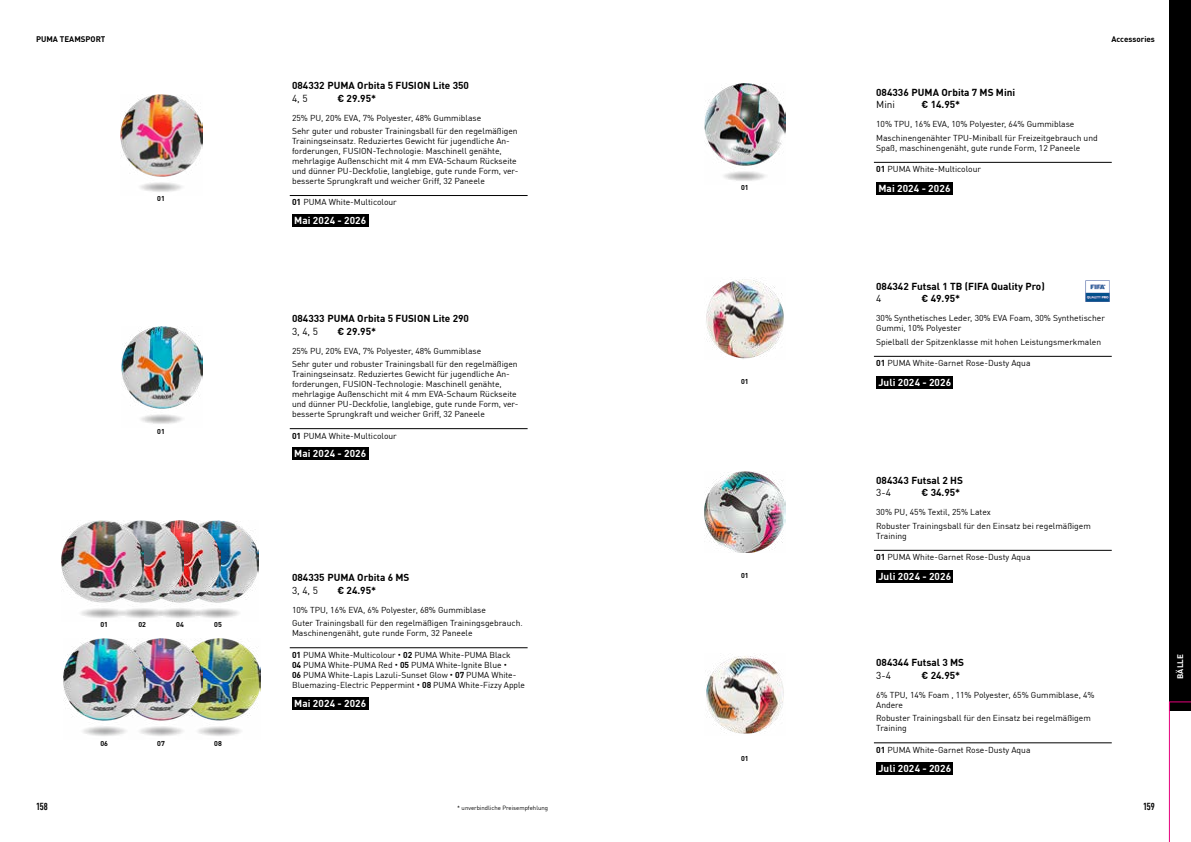
<style>
.page{position:relative;width:1191px;height:842px;background:#fff}
.page>*{position:absolute;margin:0;border:0;box-sizing:border-box;transform-origin:0 0}
.t1{font:700 10px "FFDI Nfor PUMA";color:#000}
.t2{font:700 10px "FFDI Nfor PUMA";letter-spacing:.01em;color:#fff}
.t3{font:10px "FFDI Nfor PUMA";color:#000}
.t4{font:700 condensed 10px "FFDI Nfor PUMA";letter-spacing:-.01em;color:#000}
.t5{font:8.5px/10px "FFDI Nfor PUMA";color:#000}
.t6{font:700 8px "FFDI Nfor PUMA";color:#000}
.t7{font:700 8px "FFDI Nfor PUMA";letter-spacing:.015em;color:#fff}
.t8{font:700 7px "FFDI Nfor PUMA";color:#000}
.t9{font:6px "FFDI Nfor PUMA";color:#000}
.s1{font-weight:700}
.s2{font-weight:700;font-size:11px}
</style>
<div class="page">
<img style="left:121px;top:95px;width:81px;height:97px">
<img style="left:704px;top:83px;width:81px;height:98px">
<img style="left:706px;top:278px;width:78px;height:81px">
<img style="left:704px;top:471px;width:81px;height:82px">
<img style="left:706px;top:656px;width:78px;height:78px">
<img style="left:121px;top:327px;width:82px;height:97px">
<img style="left:221px;top:520px;width:38px;height:98px">
<img style="left:183px;top:520px;width:38px;height:98px">
<img style="left:143px;top:520px;width:40px;height:98px">
<img style="left:62px;top:520px;width:81px;height:98px">
<img style="left:202px;top:639px;width:58px;height:97px">
<img style="left:145px;top:639px;width:57px;height:97px">
<img style="left:63px;top:639px;width:82px;height:97px">
<hr style="left:290px;top:195px;width:237px;height:1px;background:#000">
<hr style="left:290px;top:428px;width:237px;height:1px;background:#000">
<hr style="left:874px;top:162px;width:237px;height:1px;background:#000">
<hr style="left:874px;top:356px;width:237px;height:1px;background:#000">
<hr style="left:874px;top:550px;width:237px;height:1px;background:#000">
<hr style="left:874px;top:742px;width:237px;height:1px;background:#000">
<hr style="left:290px;top:647px;width:237px;height:1px;background:#000">
<div style="left:292px;top:214px;width:76px;height:13px;background:#000"></div>
<div style="left:876px;top:182px;width:76px;height:13px;background:#000"></div>
<div style="left:876px;top:376px;width:77px;height:13px;background:#000"></div>
<div style="left:876px;top:570px;width:77px;height:13px;background:#000"></div>
<div style="left:876px;top:762px;width:77px;height:13px;background:#000"></div>
<div style="left:292px;top:447px;width:76px;height:13px;background:#000"></div>
<div style="left:292px;top:697px;width:76px;height:13px;background:#000"></div>
<img style="left:1086px;top:280px;width:23px;height:22px">
<div style="left:1169px;top:0;width:22px;height:710px;background:#000"></div>
<svg style="left:1169px;top:702px;width:22px;height:140px"></svg>
<p class="t6" style="left:36px;top:33px;width:71px">PUMA TEAMSPORT</p>
<p class="t8" style="left:157px;top:193px;width:9px">01</p>
<p class="t1" style="left:292px;top:77px;width:178px">084332 PUMA Orbita 5 FUSION Lite 350</p>
<p class="t3" style="left:292px;top:90px;width:17px">4, 5</p>
<p class="t1" style="left:337px;top:90px;width:40px">€ 29.95*</p>
<p class="t5" style="left:292px;top:110px;width:227px;line-height:13.4px">25% PU, 20% EVA, 7% Polyester, 48% Gummiblase<br>Sehr guter und robuster Trainingsball für den regelmäßigen</p>
<p class="t5" style="left:292px;top:135px;width:228px">Trainingseinsatz. Reduziertes Gewicht für jugendliche An&shy;forderungen, FUSION-Technologie: Maschinell genähte, mehrlagige Außenschicht mit 4 mm EVA-Schaum Rückseite und dünner PU-Deckfolie, langlebige, gute runde Form, ver&shy;besserte Sprungkraft und weicher Griff, 32 Paneele</p>
<p class="t5" style="left:292px;top:197px;width:106px"><span class="s1">01</span> PUMA White-Multicolour</p>
<p class="t2" style="left:294px;top:213px;width:73px">Mai 2024 - 2026</p>
<p class="t8" style="left:741px;top:182px;width:9px">01</p>
<p class="t6" style="left:1111px;top:33px;width:45px">Accessories</p>
<p class="t1" style="left:876px;top:84px;width:141px">084336 PUMA Orbita 7 MS Mini</p>
<p class="t3" style="left:876px;top:97px;width:20px">Mini</p>
<p class="t1" style="left:921px;top:97px;width:40px">€ 14.95*</p>
<p class="t5" style="left:876px;top:117px;width:223px;line-height:13.4px">10% TPU, 16% EVA, 10% Polyester, 64% Gummiblase<br>Maschinengenähter TPU-Miniball für Freizeitgebrauch und</p>
<p class="t5" style="left:876px;top:142px;width:206px">Spaß, maschinengenäht, gute runde Form, 12 Paneele</p>
<p class="t5" style="left:876px;top:164px;width:106px"><span class="s1">01</span> PUMA White-Multicolour</p>
<p class="t2" style="left:878px;top:180px;width:73px">Mai 2024 - 2026</p>
<p class="t8" style="left:157px;top:426px;width:9px">01</p>
<p class="t8" style="left:100px;top:619px;width:9px">01</p>
<p class="t8" style="left:138px;top:619px;width:9px">02</p>
<p class="t8" style="left:176px;top:619px;width:9px">04</p>
<p class="t8" style="left:214px;top:619px;width:9px">05</p>
<p class="t8" style="left:100px;top:737px;width:9px">06</p>
<p class="t8" style="left:157px;top:737px;width:9px">07</p>
<p class="t8" style="left:214px;top:737px;width:9px">08</p>
<p class="t1" style="left:292px;top:310px;width:178px">084333 PUMA Orbita 5 FUSION Lite 290</p>
<p class="t3" style="left:292px;top:323px;width:27px">3, 4, 5</p>
<p class="t1" style="left:337px;top:323px;width:40px">€ 29.95*</p>
<p class="t5" style="left:292px;top:343px;width:227px;line-height:13.4px">25% PU, 20% EVA, 7% Polyester, 48% Gummiblase<br>Sehr guter und robuster Trainingsball für den regelmäßigen</p>
<p class="t5" style="left:292px;top:369px;width:228px">Trainingseinsatz. Reduziertes Gewicht für jugendliche An&shy;forderungen, FUSION-Technologie: Maschinell genähte, mehrlagige Außenschicht mit 4 mm EVA-Schaum Rückseite und dünner PU-Deckfolie, langlebige, gute runde Form, ver&shy;besserte Sprungkraft und weicher Griff, 32 Paneele</p>
<p class="t5" style="left:292px;top:430px;width:106px"><span class="s1">01</span> PUMA White-Multicolour</p>
<p class="t2" style="left:294px;top:446px;width:73px">Mai 2024 - 2026</p>
<p class="t1" style="left:292px;top:570px;width:119px">084335 PUMA Orbita 6 MS</p>
<p class="t3" style="left:292px;top:583px;width:27px">3, 4, 5</p>
<p class="t1" style="left:337px;top:582px;width:40px">€ 24.95*</p>
<p class="t5" style="left:292px;top:603px;width:232px;line-height:13.4px">10% TPU, 16% EVA, 6% Polyester, 68% Gummiblase<br>Guter Trainingsball für den regelmäßigen Trainingsgebrauch.</p>
<p class="t5" style="left:292px;top:628px;width:182px">Maschinengenäht, gute runde Form, 32 Paneele</p>
<p class="t5" style="left:292px;top:649px;width:234px"><span class="s1">01</span> PUMA White-Multicolour <span class="s2">·</span> <span class="s1">02</span> PUMA White-PUMA Black<br><span class="s1">04</span> PUMA White-PUMA Red <span class="s2">·</span> <span class="s1">05</span> PUMA White-Ignite Blue <span class="s2">·<br></span><span class="s1">06</span> PUMA White-Lapis Lazuli-Sunset Glow <span class="s2">·</span> <span class="s1">07</span> PUMA White-Bluemazing-Electric Peppermint <span class="s2">·</span> <span class="s1">08</span> PUMA White-Fizzy Apple</p>
<p class="t2" style="left:294px;top:696px;width:73px">Mai 2024 - 2026</p>
<p class="t8" style="left:741px;top:376px;width:9px">01</p>
<p class="t8" style="left:741px;top:570px;width:9px">01</p>
<p class="t8" style="left:741px;top:753px;width:9px">01</p>
<p class="t1" style="left:876px;top:278px;width:170px">084342 Futsal 1 TB (FIFA Quality Pro)</p>
<p class="t3" style="left:876px;top:291px;width:7px">4</p>
<p class="t1" style="left:921px;top:291px;width:40px">€ 49.95*</p>
<p class="t5" style="left:876px;top:313px;width:230px">30% Synthetisches Leder, 30% EVA Foam, 30% Synthetischer<br>Gummi, 10% Polyester</p>
<p class="t5" style="left:876px;top:336px;width:226px">Spielball der Spitzenklasse mit hohen Leistungsmerkmalen</p>
<p class="t5" style="left:876px;top:358px;width:156px"><span class="s1">01</span> PUMA White-Garnet Rose-Dusty Aqua</p>
<p class="t2" style="left:878px;top:374px;width:74px">Juli 2024 - 2026</p>
<p class="t1" style="left:876px;top:472px;width:88px">084343 Futsal 2 HS</p>
<p class="t3" style="left:876px;top:485px;width:16px">3-4</p>
<p class="t1" style="left:921px;top:485px;width:40px">€ 34.95*</p>
<p class="t5" style="left:876px;top:505px;width:216px;line-height:13.4px">30% PU, 45% Textil, 25% Latex<br>Robuster Trainingsball für den Einsatz bei regelmäßigem</p>
<p class="t5" style="left:876px;top:530px;width:32px">Training</p>
<p class="t5" style="left:876px;top:552px;width:156px"><span class="s1">01</span> PUMA White-Garnet Rose-Dusty Aqua</p>
<p class="t2" style="left:878px;top:569px;width:74px">Juli 2024 - 2026</p>
<p class="t1" style="left:876px;top:655px;width:89px">084344 Futsal 3 MS</p>
<p class="t3" style="left:876px;top:668px;width:16px">3-4</p>
<p class="t1" style="left:921px;top:667px;width:40px">€ 24.95*</p>
<p class="t5" style="left:876px;top:689px;width:220px">6% TPU, 14% Foam , 11% Polyester, 65% Gummiblase, 4%<br>Andere</p>
<p class="t5" style="left:876px;top:713px;width:216px">Robuster Trainingsball für den Einsatz bei regelmäßigem<br>Training</p>
<p class="t5" style="left:876px;top:744px;width:156px"><span class="s1">01</span> PUMA White-Garnet Rose-Dusty Aqua</p>
<p class="t2" style="left:878px;top:760px;width:74px">Juli 2024 - 2026</p>
<p class="t4" style="left:36px;top:799px;width:13px">158</p>
<p class="t4" style="left:1143px;top:799px;width:13px">159</p>
<p class="t9" style="left:457px;top:803px;width:92px">* unverbindliche Preisempfehlung</p>
<p class="t7" style="left:1174px;top:679px;width:27px;rotate:-90deg">BÄLLE</p>
</div>
